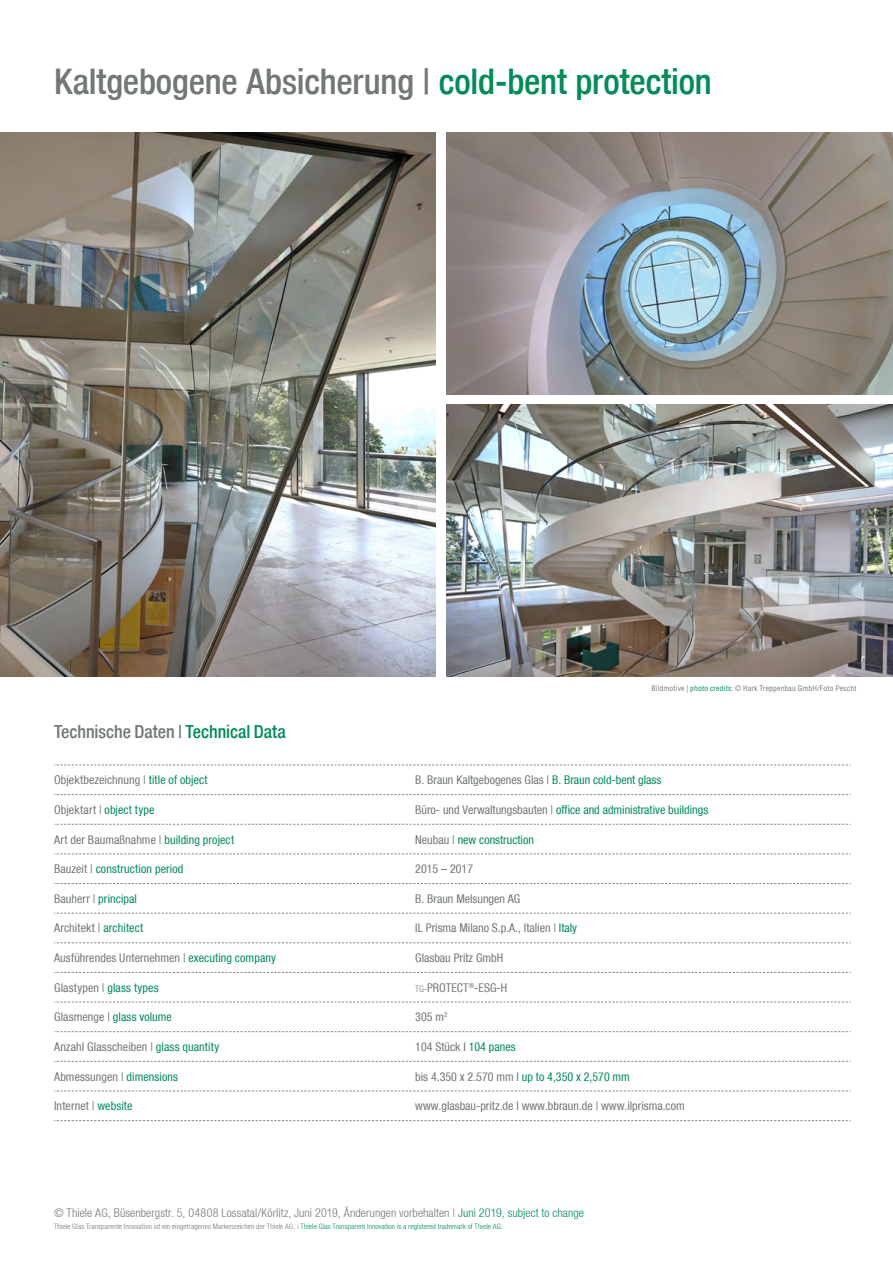
<style>
.page{position:relative;width:893px;height:1263px;background:#fff}
.page>*{position:absolute;margin:0;border:0;box-sizing:border-box;transform-origin:0 0}
.t1{font:500 condensed 35.25px "Helvetica Neue";letter-spacing:-.005em;color:#727777}
.t2{font:500 condensed 18px "Helvetica Neue";letter-spacing:-.005em;color:#727777}
.t3{font:condensed 12px "Helvetica Neue";letter-spacing:.005em;color:#727777}
.t4{font:condensed 12px "Helvetica Neue";color:#008d58}
.t5{font:300 condensed 12px "Helvetica Neue";letter-spacing:.01em;color:#727777}
.t6{font:300 condensed 7.5px "Helvetica Neue";letter-spacing:.015em;color:#727777}
.t7{font:condensed 7.5px "Helvetica LT Std";letter-spacing:.025em;color:#727777}
.s1{color:#008d58}
.s2{color:#727777}
.s3{font-weight:300;font-size:9px}
</style>
<div class="page">
<svg style="left:54px;top:1031px;width:796px;height:1px"></svg>
<svg style="left:54px;top:1061px;width:796px;height:1px"></svg>
<svg style="left:54px;top:1090px;width:796px;height:1px"></svg>
<svg style="left:54px;top:1120px;width:796px;height:1px"></svg>
<svg style="left:54px;top:764px;width:796px;height:1px"></svg>
<svg style="left:54px;top:794px;width:796px;height:1px"></svg>
<svg style="left:54px;top:824px;width:796px;height:1px"></svg>
<svg style="left:54px;top:853px;width:796px;height:1px"></svg>
<svg style="left:54px;top:883px;width:796px;height:1px"></svg>
<svg style="left:54px;top:913px;width:796px;height:1px"></svg>
<svg style="left:54px;top:942px;width:796px;height:1px"></svg>
<svg style="left:54px;top:972px;width:796px;height:1px"></svg>
<svg style="left:54px;top:1002px;width:796px;height:1px"></svg>
<img style="left:0;top:133px;width:436px;height:543px">
<img style="left:446px;top:133px;width:447px;height:261px">
<img style="left:446px;top:404px;width:447px;height:272px">
<h1 class="t1" style="left:54px;top:61px;width:659px">Kaltgebogene Absicherung | <span class="s1">cold-bent protection</span></h1>
<h2 class="t2" style="left:54px;top:721px;width:233px">Technische Daten | <span class="s1">Technical Data</span></h2>
<p class="t7" style="left:651px;top:684px;width:206px">Bildmotive | <span class="s1">photo credits</span>: © Hark Treppenbau GmbH/Foto Pescht</p>
<p class="t3" style="left:54px;top:773px;width:155px">Objektbezeichnung | <span class="s1">title of object</span></p>
<p class="t3" style="left:415px;top:773px;width:248px">B. Braun Kaltgebogenes Glas | <span class="s1">B. Braun cold-bent glass</span></p>
<p class="t3" style="left:54px;top:803px;width:102px">Objektart | <span class="s1">object type</span></p>
<p class="t4" style="left:415px;top:803px;width:294px"><span class="s2">Büro- und Verwaltungsbauten |</span> office and administrative buildings</p>
<p class="t3" style="left:54px;top:832px;width:182px">Art der Baumaßnahme | <span class="s1">building project</span></p>
<p class="t4" style="left:415px;top:832px;width:120px"><span class="s2">Neubau |</span> new construction</p>
<p class="t4" style="left:54px;top:862px;width:131px"><span class="s2">Bauzeit |</span> construction period</p>
<p class="t3" style="left:415px;top:862px;width:59px">2015 – 2017</p>
<p class="t4" style="left:54px;top:892px;width:85px"><span class="s2">Bauherr |</span> principal</p>
<p class="t3" style="left:415px;top:892px;width:107px">B. Braun Melsungen AG</p>
<p class="t3" style="left:54px;top:921px;width:91px">Architekt | <span class="s1">architect</span></p>
<p class="t3" style="left:415px;top:921px;width:163px">IL Prisma Milano S.p.A., Italien | <span class="s1">Italy</span></p>
<p class="t3" style="left:54px;top:951px;width:223px">Ausführendes Unternehmen | <span class="s1">executing company</span></p>
<p class="t3" style="left:415px;top:951px;width:89px">Glasbau Pritz GmbH</p>
<p class="t3" style="left:54px;top:980px;width:106px">Glastypen | <span class="s1">glass types</span></p>
<p class="t3" style="left:415px;top:980px;width:93px"><span class="s3">TG-</span>PROTECT<sup>®</sup>-ESG-H</p>
<p class="t4" style="left:54px;top:1010px;width:119px"><span class="s2">Glasmenge |</span> glass volume</p>
<p class="t3" style="left:415px;top:1010px;width:34px">305 m<sup>2</sup></p>
<p class="t3" style="left:54px;top:1040px;width:167px">Anzahl Glasscheiben | <span class="s1">glass quantity</span></p>
<p class="t3" style="left:415px;top:1040px;width:102px">104 Stück I <span class="s1">104 panes</span></p>
<p class="t3" style="left:54px;top:1069px;width:126px">Abmessungen | <span class="s1">dimensions</span></p>
<p class="t3" style="left:415px;top:1069px;width:216px">bis 4.350 x 2.570 mm I <span class="s1">up to 4,350 x 2,570 mm</span></p>
<p class="t3" style="left:54px;top:1099px;width:80px">Internet | <span class="s1">website</span></p>
<p class="t3" style="left:415px;top:1099px;width:271px">www.glasbau-pritz.de I www.bbraun.de | www.ilprisma.com</p>
<p class="t5" style="left:54px;top:1205px;width:532px">© Thiele AG, Büsenbergstr. 5, 04808 Lossatal/Körlitz, Juni 2019, Änderungen vorbehalten | <span class="s1">Juni 2019, subject to change</span></p>
<p class="t6" style="left:54px;top:1222px;width:450px">Thiele Glas Transparente Innovation ist ein eingetragenes Markenzeichen der Thiele AG. | <span class="s1">Thiele Glas Transparent Innovation is a registered trademark of Thiele AG.</span></p>
</div>
